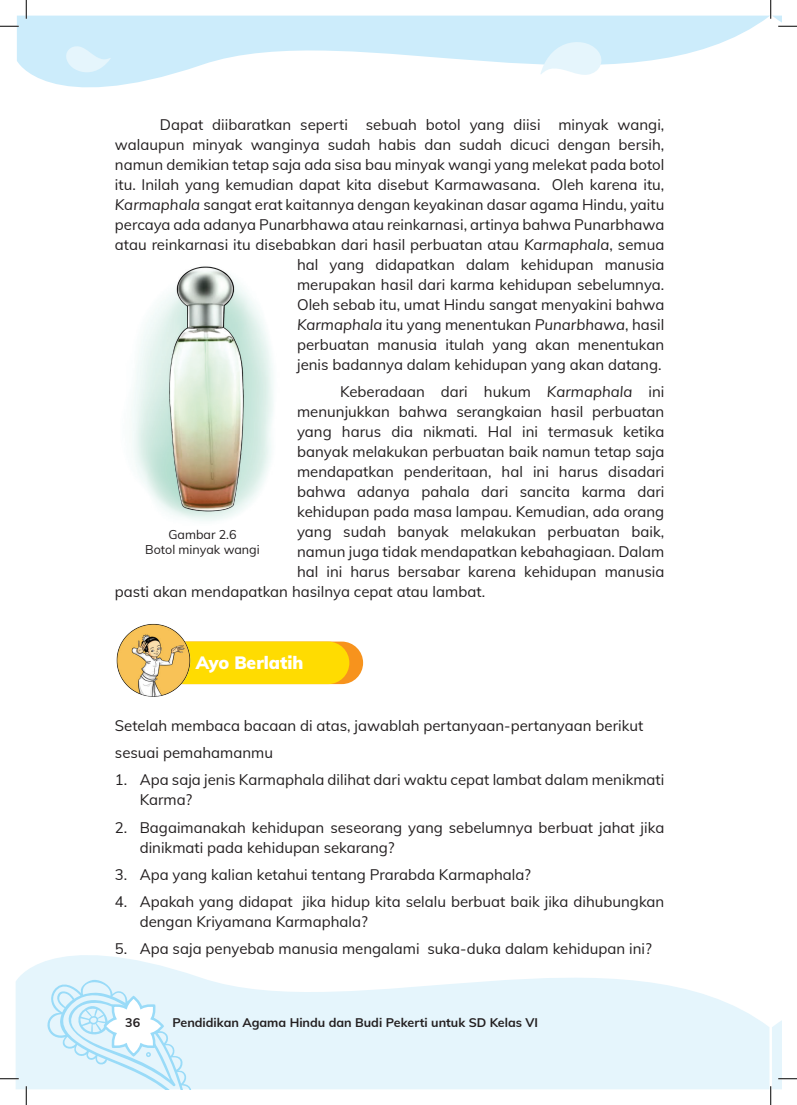
<style>
.page{position:relative;width:797px;height:1105px;background:#fff}
.page>*{position:absolute;margin:0;border:0;box-sizing:border-box;transform-origin:0 0}
.t1{font:900 17.5px "Mulish";color:#fff}
.t2{font:15px/20px "Mulish";color:#231f20}
.t3{font:700 12.5px "Mulish";color:#231f20}
.t4{font:12.5px/15px "Mulish";color:#231f20;text-align:center}
.s1{font-style:italic}
</style>
<div class="page">
<svg style="left:16px;top:955px;width:753px;height:134px;fill:#e5f5fc"></svg>
<svg style="left:43px;top:976px;width:152px;height:113px;background:#dbf1fb"></svg>
<svg style="left:17px;top:16px;width:752px;height:72px;fill:#ccecfb"></svg>
<svg style="left:64px;top:45px;width:47px;height:27px"></svg>
<svg style="left:540px;top:40px;width:65px;height:36px;background:#e2f4fc"></svg>
<svg style="left:192px;top:642px;width:171px;height:42px;background:#fed709"></svg>
<img style="left:116px;top:624px;width:76px;height:73px">
<img style="left:132px;top:266px;width:141px;height:255px">
<svg style="left:0;top:25px;width:19px;height:2px"></svg>
<svg style="left:0;top:1078px;width:19px;height:1px"></svg>
<svg style="left:25px;top:0;width:2px;height:19px"></svg>
<svg style="left:25px;top:1086px;width:2px;height:19px"></svg>
<svg style="left:770px;top:0;width:27px;height:27px"></svg>
<svg style="left:770px;top:1020px;width:27px;height:85px"></svg>
<p class="t2" style="left:115px;top:114px;width:551px;text-align:right">Dapat diibaratkan seperti sebuah botol yang diisi minyak wangi, walaupun minyak wanginya sudah habis dan sudah dicuci dengan bersih, namun demikian tetap saja ada sisa bau minyak wangi yang melekat pada botol itu. Inilah yang kemudian dapat kita disebut Karmawasana. Oleh karena itu, <span class="s1">Karmaphala</span> sangat erat kaitannya dengan keyakinan dasar agama Hindu, yaitu percaya ada adanya Punarbhawa atau reinkarnasi, artinya bahwa Punarbhawa atau reinkarnasi itu disebabkan dari hasil perbuatan atau <span class="s1">Karmaphala</span>, semua hal yang didapatkan dalam kehidupan manusia<br>merupakan hasil dari karma kehidupan sebelumnya.<br>Oleh sebab itu, umat Hindu sangat menyakini bahwa<br><span class="s1">Karmaphala</span> itu yang menentukan <span class="s1">Punarbhawa</span>, hasil<br>perbuatan manusia itulah yang akan menentukan<br>jenis badannya dalam kehidupan yang akan datang.</p>
<p class="t2" style="left:340px;top:381px;width:326px">Keberadaan dari hukum <span class="s1">Karmaphala</span> ini</p>
<p class="t2" style="left:297px;top:401px;width:369px">menunjukkan bahwa serangkaian hasil perbuatan</p>
<p class="t2" style="left:297px;top:421px;width:369px">yang harus dia nikmati. Hal ini termasuk ketika</p>
<p class="t2" style="left:297px;top:441px;width:369px">banyak melakukan perbuatan baik namun tetap saja</p>
<p class="t2" style="left:297px;top:461px;width:369px">mendapatkan penderitaan, hal ini harus disadari</p>
<p class="t2" style="left:297px;top:481px;width:369px">bahwa adanya pahala dari sancita karma dari</p>
<p class="t2" style="left:297px;top:501px;width:369px">kehidupan pada masa lampau. Kemudian, ada orang</p>
<p class="t2" style="left:297px;top:521px;width:369px">yang sudah banyak melakukan perbuatan baik,</p>
<p class="t2" style="left:297px;top:541px;width:369px">namun juga tidak mendapatkan kebahagiaan. Dalam</p>
<p class="t2" style="left:297px;top:561px;width:369px">hal ini harus bersabar karena kehidupan manusia</p>
<p class="t2" style="left:115px;top:581px;width:372px">pasti akan mendapatkan hasilnya cepat atau lambat.</p>
<p class="t4" style="left:145px;top:526px;width:116px">Gambar 2.6<br>Botol minyak wangi</p>
<p class="t1" style="left:196px;top:650px;width:109px">Ayo Berlatih</p>
<p class="t2" style="left:115px;top:711px;width:530px;line-height:27.1px">Setelah membaca bacaan di atas, jawablah pertanyaan-pertanyaan berikut sesuai pemahamanmu</p>
<p class="t2" style="left:140px;top:769px;width:526px;text-indent:-25px">1. Apa saja jenis Karmaphala dilihat dari waktu cepat lambat dalam menikmati<br>Karma?</p>
<p class="t2" style="left:140px;top:816px;width:526px;text-indent:-25px">2. Bagaimanakah kehidupan seseorang yang sebelumnya berbuat jahat jika dinikmati pada kehidupan sekarang?</p>
<p class="t2" style="left:115px;top:863px;width:417px">3. Apa yang kalian ketahui tentang Prarabda Karmaphala?</p>
<p class="t2" style="left:140px;top:890px;width:526px;text-indent:-25px">4. Apakah yang didapat jika hidup kita selalu berbuat baik jika dihubungkan dengan Kriyamana Karmaphala?</p>
<p class="t2" style="left:115px;top:938px;width:538px">5. Apa saja penyebab manusia mengalami suka-duka dalam kehidupan ini?</p>
<p class="t3" style="left:125px;top:1014px;width:16px">36</p>
<p class="t3" style="left:172px;top:1013px;width:367px">Pendidikan Agama Hindu dan Budi Pekerti untuk SD Kelas VI</p>
</div>
